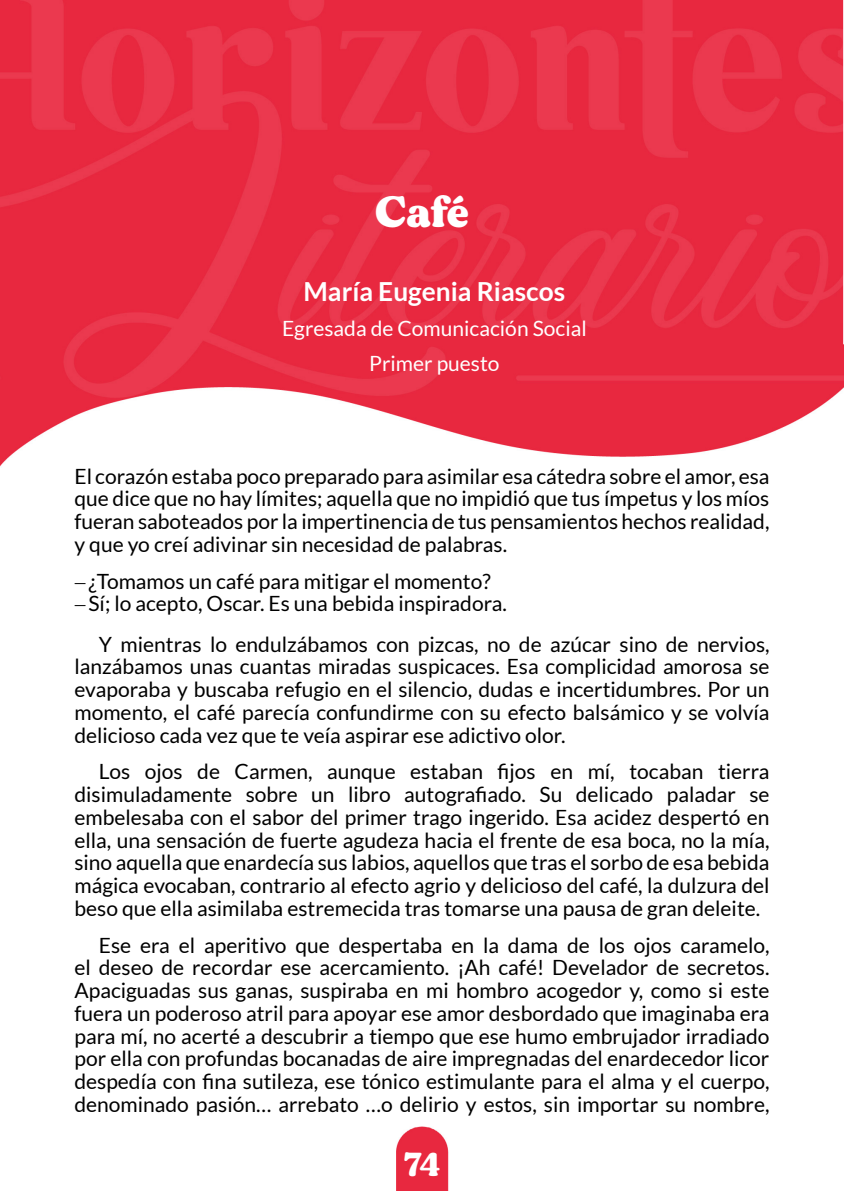
<style>
.page{position:relative;width:844px;height:1191px;background:#fff}
.page>*{position:absolute;margin:0;border:0;box-sizing:border-box;transform-origin:0 0}
.t1{font:43.75px "MADE Gentle";color:#fff}
.t2{font:33.25px "MADE Gentle";color:#fff}
.t3{font:700 26.25px "Lato";color:#fff}
.t4{font:21px/22.8px "Lato";color:#000;text-align:justify}
.t5{font:21px/35px "Lato";color:#fff;text-align:center}
</style>
<div class="page">
<img style="left:396px;top:1126px;width:53px;height:65px">
<img style="left:0;top:0;width:843px;height:467px">
<h1 class="t1" style="left:375px;top:182px;width:95px">Café</h1>
<p class="t3" style="left:303px;top:276px;width:263px">María Eugenia Riascos</p>
<p class="t5" style="left:282px;top:310px;width:306px">Egresada de Comunicación Social<br>Primer puesto</p>
<p class="t4" style="left:74px;top:464px;width:696px">El corazón estaba poco preparado para asimilar esa cátedra sobre el amor, esa que dice que no hay límites; aquella que no impidió que tus ímpetus y los míos fueran saboteados por la impertinencia de tus pensamientos hechos realidad, y que yo creí adivinar sin necesidad de palabras.</p>
<p class="t4" style="left:74px;top:569px;width:434px">−¿Tomamos un café para mitigar el momento? −Sí; lo acepto, Oscar. Es una bebida inspiradora.</p>
<p class="t4" style="left:74px;top:632px;width:696px;text-indent:25px">Y mientras lo endulzábamos con pizcas, no de azúcar sino de nervios, lanzábamos unas cuantas miradas suspicaces. Esa complicidad amorosa se evaporaba y buscaba refugio en el silencio, dudas e incertidumbres. Por un momento, el café parecía confundirme con su efecto balsámico y se volvía delicioso cada vez que te veía aspirar ese adictivo olor.</p>
<p class="t4" style="left:74px;top:760px;width:696px;text-indent:25px">Los ojos de Carmen, aunque estaban fijos en mí, tocaban tierra disimuladamente sobre un libro autografiado. Su delicado paladar se embelesaba con el sabor del primer trago ingerido. Esa acidez despertó en ella, una sensación de fuerte agudeza hacia el frente de esa boca, no la mía, sino aquella que enardecía sus labios, aquellos que tras el sorbo de esa bebida mágica evocaban, contrario al efecto agrio y delicioso del café, la dulzura del beso que ella asimilaba estremecida tras tomarse una pausa de gran deleite.</p>
<p class="t4" style="left:74px;top:933px;width:696px;text-indent:25px">Ese era el aperitivo que despertaba en la dama de los ojos caramelo, el deseo de recordar ese acercamiento. ¡Ah café! Develador de secretos.<br>Apaciguadas sus ganas, suspiraba en mi hombro acogedor y, como si este fuera un poderoso atril para apoyar ese amor desbordado que imaginaba era para mí, no acerté a descubrir a tiempo que ese humo embrujador irradiado por ella con profundas bocanadas de aire impregnadas del enardecedor licor despedía con fina sutileza, ese tónico estimulante para el alma y el cuerpo, denominado pasión… arrebato …o delirio y estos, sin importar su nombre,</p>
<h2 class="t2" style="left:403px;top:1141px;width:38px">74</h2>
</div>
